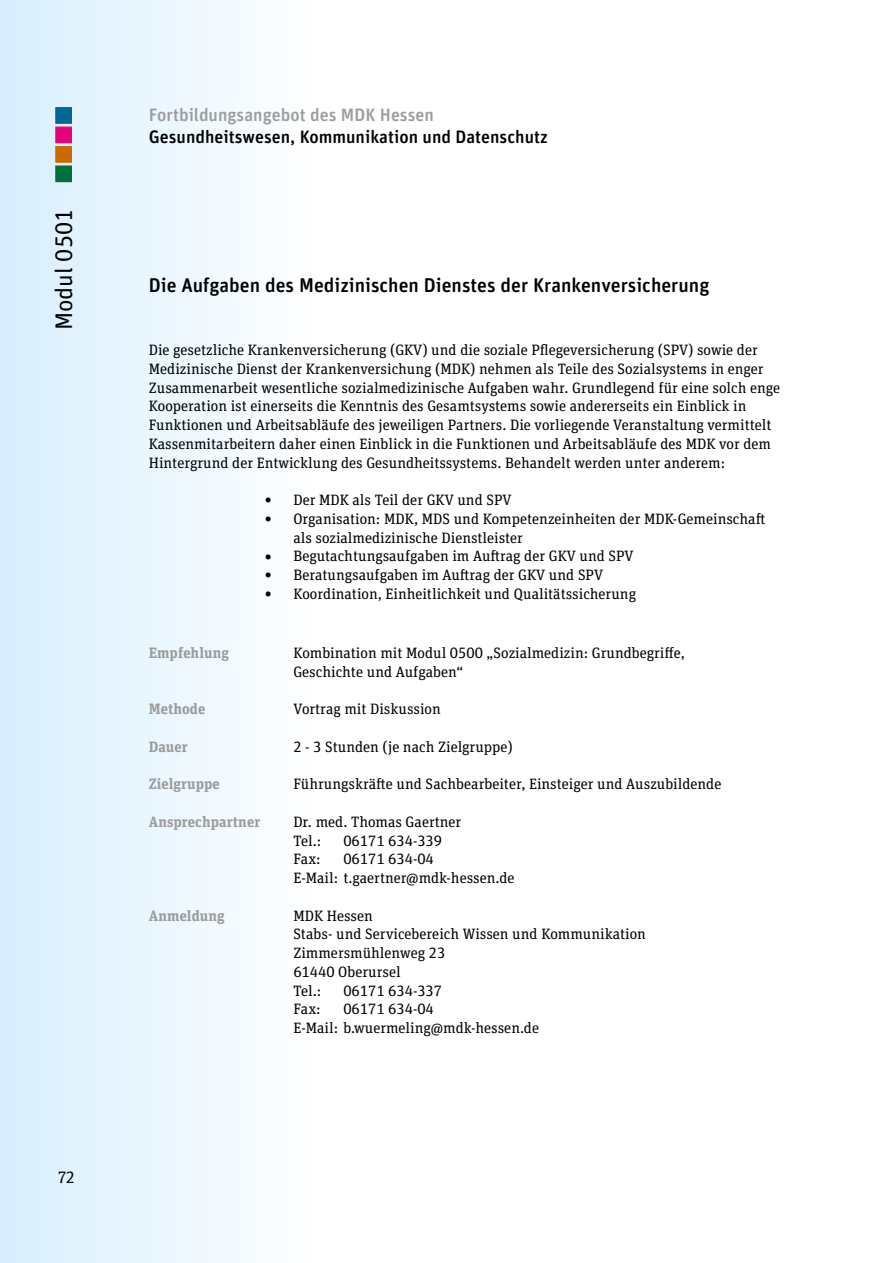
<style>
.page{position:relative;width:893px;height:1263px;background:#fff}
.page>*{position:absolute;margin:0;border:0;box-sizing:border-box;transform-origin:0 0}
.t1{font:24px "Unit Rounded OT";color:#000}
.t2{font:500 19.8px "Unit Rounded OT";color:#000}
.t3{font:500 18px "Unit Rounded OT";color:#000}
.t4{font:500 18px "Unit Rounded OT";color:#9c9d9d}
.t5{font:16.5px "Unit Slab OT";color:#000}
.t6{font:15px/18.8px "Unit Slab OT";color:#000}
.t7{font:700 15px "Unit Slab OT";letter-spacing:.005em;color:#9c9d9d}
.s1{font-size:21px}
</style>
<div class="page">
<div style="left:0;top:0;width:319px;height:1263px;background:linear-gradient(to right,#d7eefd,#fff)"></div>
<div style="left:55px;top:107px;width:17px;height:17px;background:#006894;border:1px solid #006894"></div>
<div style="left:55px;top:127px;width:17px;height:16px;background:#e5007d;border:1px solid #e5007d"></div>
<div style="left:55px;top:146px;width:17px;height:17px;background:#ca6a00;border:1px solid #ca6a00"></div>
<div style="left:55px;top:165px;width:17px;height:17px;background:#00703a;border:1px solid #00703a"></div>
<h1 class="t1" style="left:49px;top:330px;width:123px;rotate:-90deg">Modul 0501</h1>
<p class="t5" style="left:58px;top:1166px;width:18px">72</p>
<p class="t4" style="left:149px;top:103px;width:286px">Fortbildungsangebot des MDK Hessen</p>
<p class="t3" style="left:149px;top:126px;width:401px">Gesundheitswesen, Kommunikation und Datenschutz</p>
<h2 class="t2" style="left:149px;top:273px;width:562px">Die Aufgaben des Medizinischen Dienstes der Krankenversicherung</h2>
<p class="t6" style="left:149px;top:340px;width:633px">Die gesetzliche Krankenversicherung (GKV) und die soziale Pflegeversicherung (SPV) sowie der Medizinische Dienst der Krankenversichung (MDK) nehmen als Teile des Sozialsystems in enger Zusammenarbeit wesentliche sozialmedizinische Aufgaben wahr. Grundlegend für eine solch enge Kooperation ist einerseits die Kenntnis des Gesamtsystems sowie andererseits ein Einblick in Funktionen und Arbeitsabläufe des jeweiligen Partners. Die vorliegende Veranstaltung vermittelt Kassenmitarbeitern daher einen Einblick in die Funktionen und Arbeitsabläufe des MDK vor dem Hintergrund der Entwicklung des Gesundheitssystems. Behandelt werden unter anderem:</p>
<p class="t6" style="left:265px;top:490px;width:248px"><span class="s1">•</span> Der MDK als Teil der GKV und SPV</p>
<p class="t6" style="left:293px;top:509px;width:473px;text-indent:-29px"><span class="s1">•</span> Organisation: MDK, MDS und Kompetenzeinheiten der MDK-Gemeinschaft als sozialmedizinische Dienstleister</p>
<p class="t6" style="left:265px;top:547px;width:371px"><span class="s1">•</span> Begutachtungsaufgaben im Auftrag der GKV und SPV</p>
<p class="t6" style="left:265px;top:565px;width:340px"><span class="s1">•</span> Beratungsaufgaben im Auftrag der GKV und SPV</p>
<p class="t6" style="left:265px;top:584px;width:373px"><span class="s1">•</span> Koordination, Einheitlichkeit und Qualitätssicherung</p>
<p class="t7" style="left:149px;top:643px;width:82px">Empfehlung</p>
<p class="t6" style="left:293px;top:643px;width:393px">Kombination mit Modul 0500 „Sozialmedizin: Grundbegriffe,<br>Geschichte und Aufgaben“</p>
<p class="t7" style="left:149px;top:699px;width:58px">Methode</p>
<p class="t6" style="left:293px;top:700px;width:149px">Vortrag mit Diskussion</p>
<p class="t7" style="left:149px;top:737px;width:40px">Dauer</p>
<p class="t6" style="left:293px;top:737px;width:221px">2 - 3 Stunden (je nach Zielgruppe)</p>
<p class="t7" style="left:149px;top:774px;width:72px">Zielgruppe</p>
<p class="t6" style="left:293px;top:775px;width:429px">Führungskräfte und Sachbearbeiter, Einsteiger und Auszubildende</p>
<p class="t7" style="left:149px;top:812px;width:113px">Ansprechpartner</p>
<p class="t6" style="left:293px;top:812px;width:169px">Dr. med. Thomas Gaertner<br>Tel.:</p>
<p class="t6" style="left:343px;top:831px;width:100px">06171 634-339</p>
<p class="t6" style="left:293px;top:850px;width:223px;text-indent:50px">06171 634-04<br>E-Mail: t.gaertner@mdk-hessen.de</p>
<p class="t6" style="left:293px;top:850px;width:29px">Fax:</p>
<p class="t7" style="left:149px;top:906px;width:77px">Anmeldung</p>
<p class="t6" style="left:293px;top:906px;width:354px">MDK Hessen<br>Stabs- und Servicebereich Wissen und Kommunikation<br>Zimmersmühlenweg 23<br>61440 Oberursel<br>Tel.:</p>
<p class="t6" style="left:343px;top:981px;width:100px">06171 634-337</p>
<p class="t6" style="left:293px;top:1000px;width:247px;text-indent:50px">06171 634-04<br>E-Mail: b.wuermeling@mdk-hessen.de</p>
<p class="t6" style="left:293px;top:1000px;width:29px">Fax:</p>
</div>
